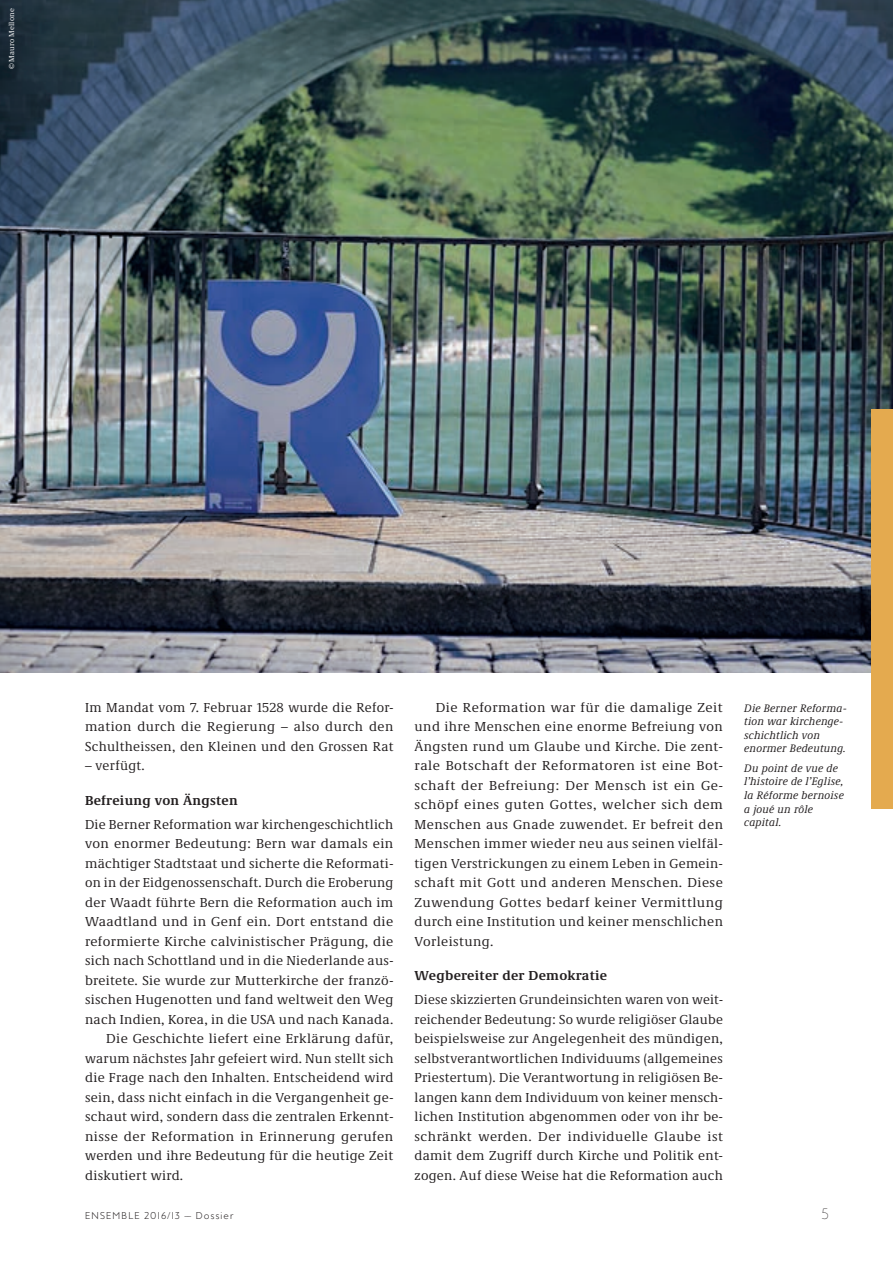
<style>
.page{position:relative;width:893px;height:1263px;background:#fff}
.page>*{position:absolute;margin:0;border:0;box-sizing:border-box;transform-origin:0 0}
.t1{font:13.5px/19.5px "Demos Next Pro";letter-spacing:.02em;color:#231f20;text-align:justify}
.t2{font:700 13.5px "Demos Next Pro";letter-spacing:.02em;color:#231f20}
.t3{font:100 13.5px "MB Empire";color:#231f20}
.t4{font:italic 11.25px/13.5px "Demos Next Pro";letter-spacing:.02em;color:#231f20}
.t5{font:300 9px "MB Empire";letter-spacing:.11em;color:#231f20}
.t6{font:7.5px "Demos Next Pro";letter-spacing:.02em;color:#fff}
</style>
<div class="page">
<img style="left:0;top:0;width:893px;height:673px">
<div style="left:872px;top:409px;width:21px;height:400px;background:#e4aa4f"></div>
<p class="t6" style="left:7px;top:69px;width:62px;rotate:-90deg">© Mauro Mellone</p>
<p class="t1" style="left:85px;top:697px;width:310px">Im Mandat vom 7. Februar 1528 wurde die Refor&shy;mation durch die Regierung – also durch den Schultheissen, den Kleinen und den Grossen Rat</p>
<p class="t1" style="left:85px;top:755px;width:61px">– verfügt.</p>
<p class="t2" style="left:85px;top:790px;width:154px">Befreiung von Ängsten</p>
<p class="t1" style="left:85px;top:814px;width:310px">Die Berner Reformation war kirchengeschichtlich</p>
<p class="t1" style="left:85px;top:833px;width:310px">von enormer Bedeutung: Bern war damals ein</p>
<p class="t1" style="left:85px;top:853px;width:310px">mächtiger Stadtstaat und sicherte die Reformati-</p>
<p class="t1" style="left:85px;top:872px;width:310px">on in der Eidgenossenschaft. Durch die Eroberung</p>
<p class="t1" style="left:85px;top:892px;width:310px">der Waadt führte Bern die Reformation auch im</p>
<p class="t1" style="left:85px;top:911px;width:310px">Waadtland und in Genf ein. Dort entstand die</p>
<p class="t1" style="left:85px;top:931px;width:310px">reformierte Kirche calvinistischer Prägung, die</p>
<p class="t1" style="left:85px;top:950px;width:310px">sich nach Schottland und in die Niederlande aus-</p>
<p class="t1" style="left:85px;top:970px;width:310px">breitete. Sie wurde zur Mutterkirche der franzö-</p>
<p class="t1" style="left:85px;top:989px;width:310px">sischen Hugenotten und fand weltweit den Weg</p>
<p class="t1" style="left:85px;top:1009px;width:310px">nach Indien, Korea, in die USA und nach Kanada.</p>
<p class="t1" style="left:106px;top:1028px;width:288px">Die Geschichte liefert eine Erklärung dafür,</p>
<p class="t1" style="left:85px;top:1048px;width:310px">warum nächstes Jahr gefeiert wird. Nun stellt sich</p>
<p class="t1" style="left:85px;top:1067px;width:310px">die Frage nach den Inhalten. Entscheidend wird</p>
<p class="t1" style="left:85px;top:1087px;width:310px">sein, dass nicht einfach in die Vergangenheit ge-</p>
<p class="t1" style="left:85px;top:1106px;width:310px">schaut wird, sondern dass die zentralen Erkennt-</p>
<p class="t1" style="left:85px;top:1126px;width:310px">nisse der Reformation in Erinnerung gerufen</p>
<p class="t1" style="left:85px;top:1145px;width:310px">werden und ihre Bedeutung für die heutige Zeit</p>
<p class="t1" style="left:85px;top:1165px;width:100px">diskutiert wird.</p>
<p class="t1" style="left:415px;top:697px;width:310px;text-indent:21px">Die Reformation war für die damalige Zeit und ihre Menschen eine enorme Befreiung von Ängsten rund um Glaube und Kirche. Die zent&shy;rale Botschaft der Reformatoren ist eine Bot&shy;schaft der Befreiung: Der Mensch ist ein Ge&shy;schöpf eines guten Gottes, welcher sich dem Menschen aus Gnade zuwendet. Er befreit den Menschen immer wieder neu aus seinen vielfäl&shy;tigen Verstrickungen zu einem Leben in Gemein&shy;schaft mit Gott und anderen Menschen. Diese Zuwendung Gottes bedarf keiner Vermittlung durch eine Institution und keiner menschlichen Vorleistung.</p>
<p class="t2" style="left:415px;top:966px;width:194px">Wegbereiter der Demokratie</p>
<p class="t1" style="left:415px;top:989px;width:310px">Diese skizzierten Grundeinsichten waren von weit&shy;reichender Bedeutung: So wurde religiöser Glaube beispielsweise zur Angelegenheit des mündigen, selbstverantwortlichen Individuums (allgemeines Priestertum). Die Verantwortung in religiösen Be&shy;langen kann dem Individuum von keiner mensch&shy;lichen Institution abgenommen oder von ihr be&shy;schränkt werden. Der individuelle Glaube ist damit dem Zugriff durch Kirche und Politik ent&shy;zogen. Auf diese Weise hat die Reformation auch</p>
<p class="t4" style="left:744px;top:700px;width:104px">Die Berner Reforma&shy;tion war kirchenge&shy;schichtlich von enormer Bedeutung.</p>
<p class="t4" style="left:744px;top:761px;width:101px">Du point de vue de l’histoire de l’Eglise, la Réforme bernoise a joué un rôle capital.</p>
<p class="t5" style="left:85px;top:1209px;width:150px">ENSEMBLE 2016/13 —– Dossier</p>
<p class="t3" style="left:821px;top:1205px;width:9px">5</p>
</div>
